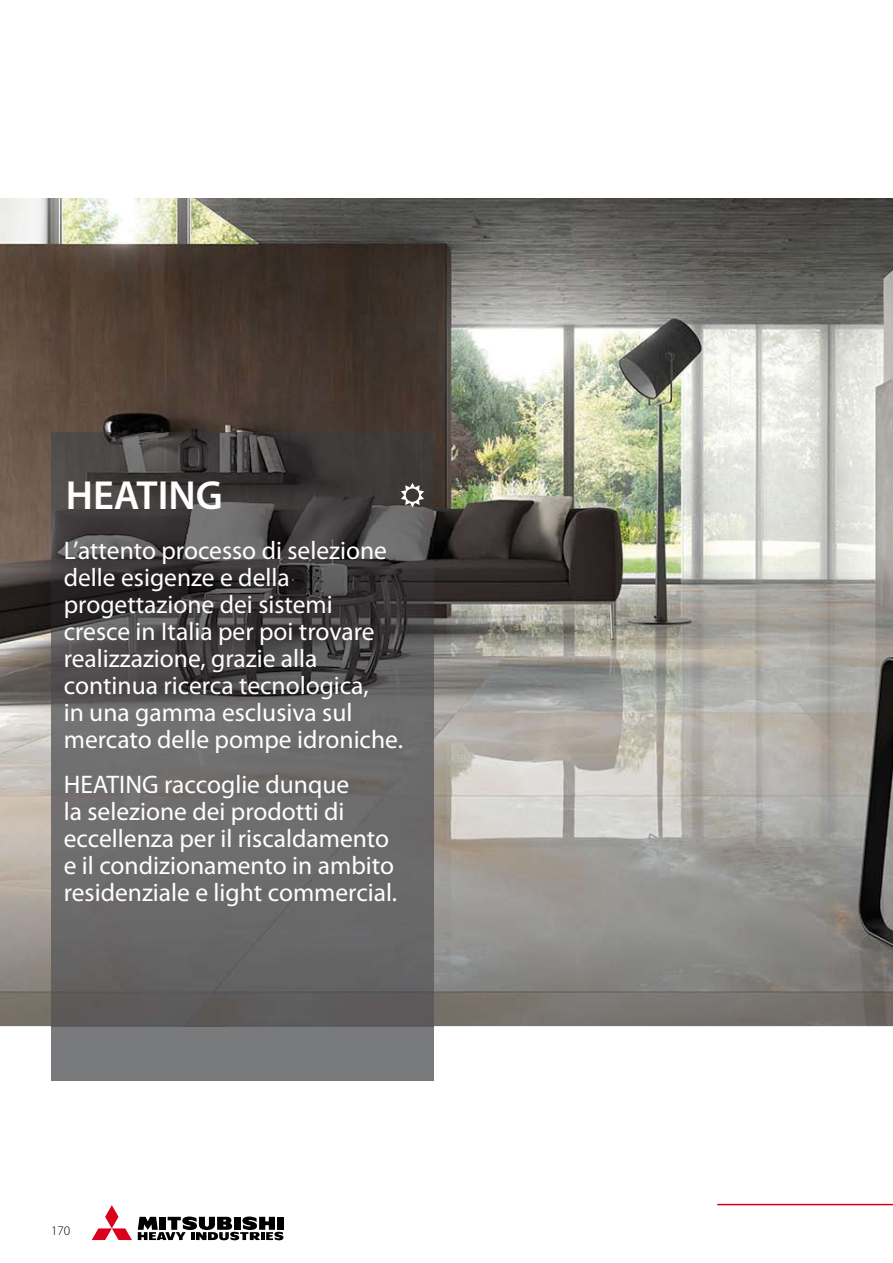
<style>
.page{position:relative;width:893px;height:1263px;background:#fff}
.page>*{position:absolute;margin:0;border:0;box-sizing:border-box;transform-origin:0 0}
.t1{font:600 40.8px "Myriad Pro";color:#fff}
.t2{font:25.5px/27px "Myriad Pro";color:#fff}
.t3{font:300 13.2px "Myriad Pro";color:#000}
</style>
<div class="page">
<svg style="left:138px;top:1216px;width:145px;height:24px"></svg>
<svg style="left:92px;top:1205px;width:40px;height:35px"></svg>
<hr style="left:717px;top:1204px;width:176px;height:1px;background:#db001b">
<img style="left:0;top:198px;width:893px;height:828px">
<div style="left:51px;top:1026px;width:383px;height:54px;background:#797a7c"></div>
<img style="left:51px;top:432px;width:383px;height:594px">
<svg style="left:401px;top:483px;width:23px;height:24px"></svg>
<h1 class="t1" style="left:66px;top:470px;width:158px">HEATING</h1>
<p class="t2" style="left:64px;top:537px;width:341px">L’attento processo di selezione delle esigenze e della progettazione dei sistemi cresce in Italia per poi trovare realizzazione, grazie alla continua ricerca tecnologica,<br>in una gamma esclusiva sul mercato delle pompe idroniche.</p>
<p class="t2" style="left:64px;top:771px;width:335px">HEATING raccoglie dunque<br>la selezione dei prodotti di eccellenza per il riscaldamento e il condizionamento in ambito residenziale e light commercial.</p>
<p class="t3" style="left:51px;top:1223px;width:21px">170</p>
</div>
